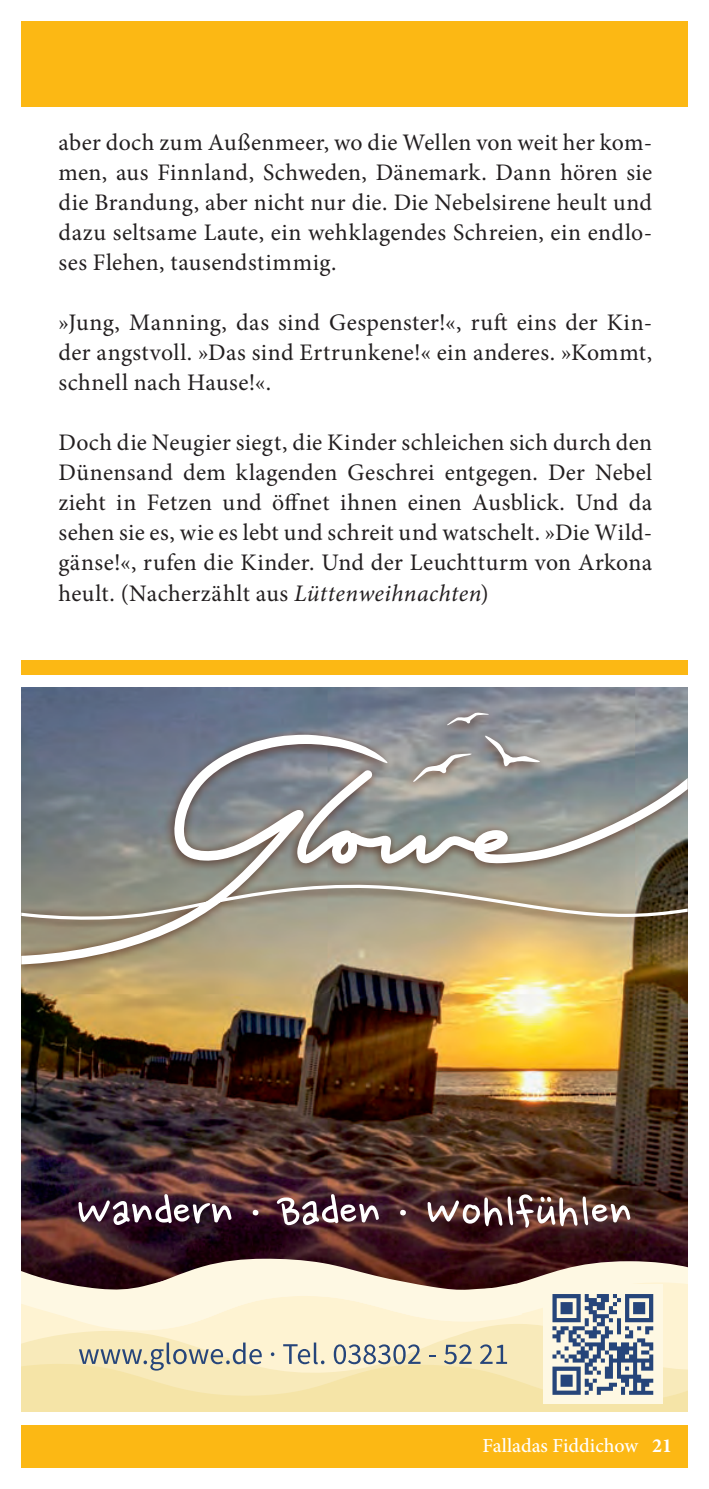
<style>
.page{position:relative;width:709px;height:1489px;background:#fff}
.page>*{position:absolute;margin:0;border:0;box-sizing:border-box;transform-origin:0 0}
.t1{font:23.75px/30px "Minion Pro";letter-spacing:.015em;color:#231f20;text-align:justify}
.t2{font:500 20px "Minion Pro";letter-spacing:-.005em;color:#fff}
.t3{font:700 20px "Minion Pro";color:#fff}
.s1{font-style:italic}
</style>
<div class="page">
<div style="left:21px;top:1424px;width:666px;height:43px;background:#fcb814"></div>
<img style="left:21px;top:687px;width:666px;height:568px">
<svg style="left:78px;top:1193px;width:552px;height:34px"></svg>
<svg style="left:21px;top:712px;width:666px;height:252px;background:#98978f"></svg>
<svg style="left:21px;top:1255px;width:666px;height:155px;background:#d3c8ae"></svg>
<div style="left:21px;top:660px;width:666px;height:14px;background:#fcb814"></div>
<div style="left:21px;top:21px;width:666px;height:85px;background:#fcb814"></div>
<p class="t1" style="left:58px;top:128px;width:595px">aber doch zum Außenmeer, wo die Wellen von weit her kom&shy;men, aus Finnland, Schweden, Dänemark. Dann hören sie die Brandung, aber nicht nur die. Die Nebelsirene heult und dazu seltsame Laute, ein wehklagendes Schreien, ein endlo&shy;ses Flehen, tausendstimmig.</p>
<p class="t1" style="left:58px;top:308px;width:595px">»Jung, Manning, das sind Gespenster!«, ruft eins der Kin&shy;der angstvoll. »Das sind Ertrunkene!« ein anderes. »Kommt, schnell nach Hause!«.</p>
<p class="t1" style="left:58px;top:428px;width:595px">Doch die Neugier siegt, die Kinder schleichen sich durch den Dünensand dem klagenden Geschrei entgegen. Der Nebel zieht in Fetzen und öffnet ihnen einen Ausblick. Und da sehen sie es, wie es lebt und schreit und watschelt. »Die Wild&shy;gänse!«, rufen die Kinder. Und der Leuchtturm von Arkona heult. (Nacherzählt aus <span class="s1">Lüttenweihnachten</span>)</p>
<p class="t2" style="left:482px;top:1431px;width:157px">Falladas Fiddichow</p>
<p class="t3" style="left:652px;top:1431px;width:21px">21</p>
</div>
